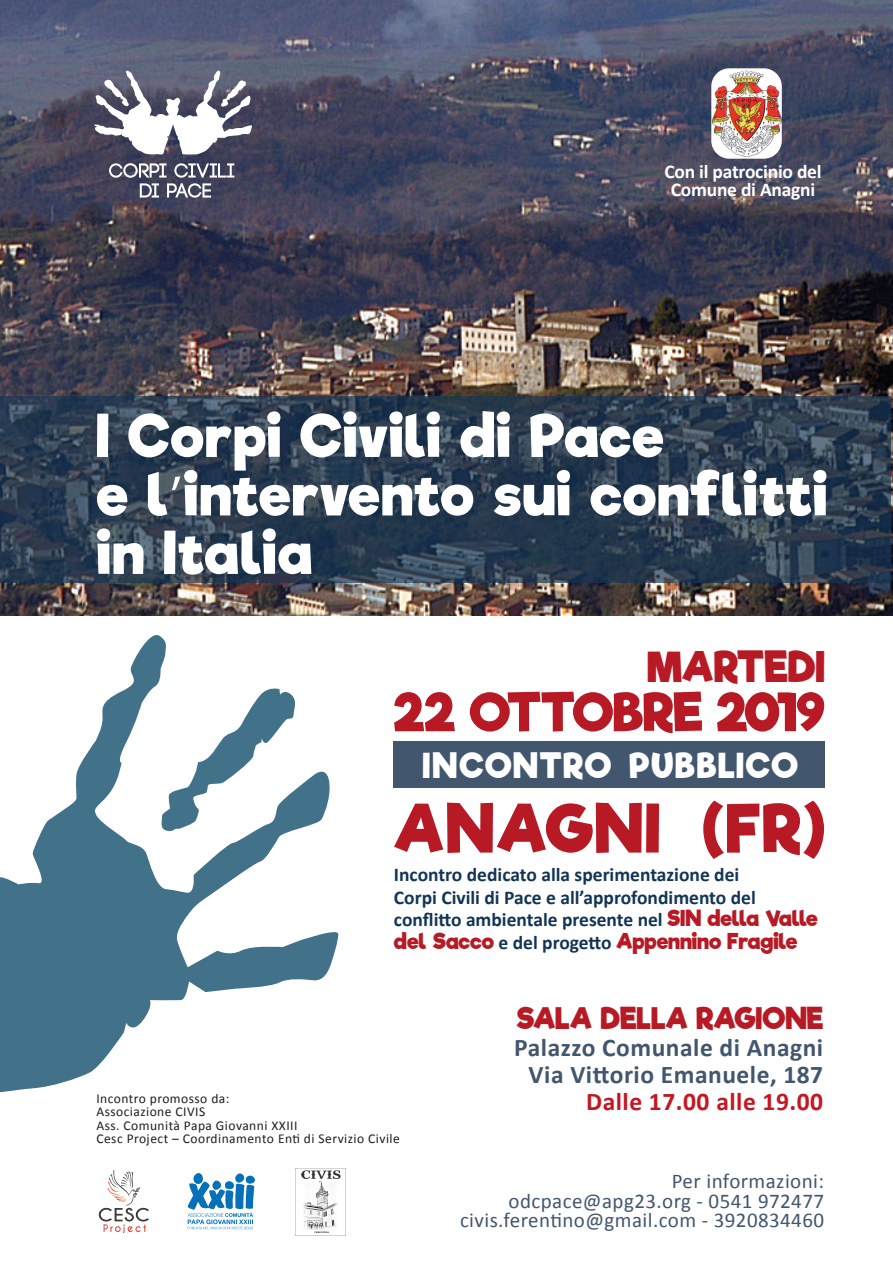
<style>
.page{position:relative;width:893px;height:1263px;background:#fff}
.page>*{position:absolute;margin:0;border:0;box-sizing:border-box;transform-origin:0 0}
.t1{font:700 64.5px "Riffic Free";letter-spacing:.04em;color:#b71a24}
.t2{font:700 57px/58.5px "Riffic Free";letter-spacing:.02em;color:#fff}
.t3{font:700 51px "Riffic Free";letter-spacing:-.005em;color:#b71a24}
.t4{font:700 40.5px "Riffic Free";letter-spacing:.01em;color:#b71a24}
.t5{font:700 33px "Riffic Free";letter-spacing:.065em;color:#fff}
.t6{font:700 28.5px "Riffic Free";letter-spacing:.01em;color:#b71a24}
.t7{font:700 25.5px/27px "Calibri";letter-spacing:.02em;color:#42566e;text-align:center}
.t8{font:700 25.5px "Calibri";letter-spacing:.02em;color:#c51722}
.t9{font:21px/19.5px "Calibri";letter-spacing:.02em;color:#42566e;text-align:right}
.t10{font:700 21px "Riffic Free";letter-spacing:.01em;color:#b71a24}
.t11{font:700 19.5px/22.5px "Calibri";color:#133555}
.t12{font:700 19.5px/18px "Calibri";letter-spacing:-.01em;color:#fff;text-align:center}
.t13{font:13.5px/13.5px "Calibri";letter-spacing:.035em;color:#1d1d1b}
.s1{font-family:"Myriad Pro";font-weight:400}
.s2{font-family:"Riffic Free";font-size:21px;color:#b71a24}
.s3{font-family:"Calibri";font-size:19.5px;color:#133555}
</style>
<div class="page">
<img style="left:0;top:0;width:893px;height:616px">
<svg style="left:0;top:396px;width:891px;height:186px;background:#2c3e51"></svg>
<div style="left:394px;top:741px;width:431px;height:46px;background:#42566e"></div>
<svg style="left:0;top:635px;width:338px;height:458px"></svg>
<svg style="left:160px;top:686px;width:138px;height:146px"></svg>
<svg style="left:109px;top:163px;width:125px;height:35px;background:#6d6d80"></svg>
<svg style="left:94px;top:70px;width:158px;height:85px"></svg>
<svg style="left:188px;top:1173px;width:67px;height:56px"></svg>
<img style="left:98px;top:1170px;width:51px;height:63px">
<img style="left:295px;top:1169px;width:50px;height:67px">
<img style="left:711px;top:68px;width:71px;height:91px">
<p class="t12" style="left:665px;top:163px;width:159px">Con il patrocinio del<br>Comune di Anagni</p>
<h2 class="t2" style="left:96px;top:407px;width:732px">I Corpi Civili di Pace<br>e l<span class="s1">’</span>intervento sui conflitti in Italia</h2>
<h3 class="t4" style="left:647px;top:642px;width:179px">MARTEDI</h3>
<h3 class="t3" style="left:393px;top:682px;width:433px">22 OTTOBRE 2019</h3>
<h3 class="t5" style="left:423px;top:746px;width:377px">INCONTRO PUBBLICO</h3>
<h1 class="t1" style="left:394px;top:790px;width:433px">ANAGNI (FR)</h1>
<p class="t11" style="left:394px;top:863px;width:425px">Incontro dedicato alla sperimentazione dei<br>Corpi Civili di Pace e all’approfondimento del conflitto ambientale presente nel <span class="s2">SIN della Valle</span></p>
<p class="t10" style="left:394px;top:928px;width:405px">del Sacco <span class="s3">e del progetto</span> Appennino Fragile</p>
<p class="t13" style="left:96px;top:1091px;width:305px">Incontro promosso da:<br>Associazione CIVIS<br>Ass. Comunità Papa Giovanni XXIII<br>Cesc Project – Coordinamento Enti di Servizio Civile</p>
<h3 class="t6" style="left:516px;top:1001px;width:308px">SALA DELLA RAGIONE</h3>
<h3 class="t7" style="left:514px;top:1034px;width:310px">Palazzo Comunale di Anagni<br>Via Vittorio Emanuele, 187</h3>
<h3 class="t8" style="left:586px;top:1085px;width:239px">Dalle 17.00 alle 19.00</h3>
<p class="t9" style="left:460px;top:1172px;width:366px">Per informazioni:<br>odcpace@apg23.org - 0541 972477 civis.ferentino@gmail.com - 3920834460</p>
</div>
